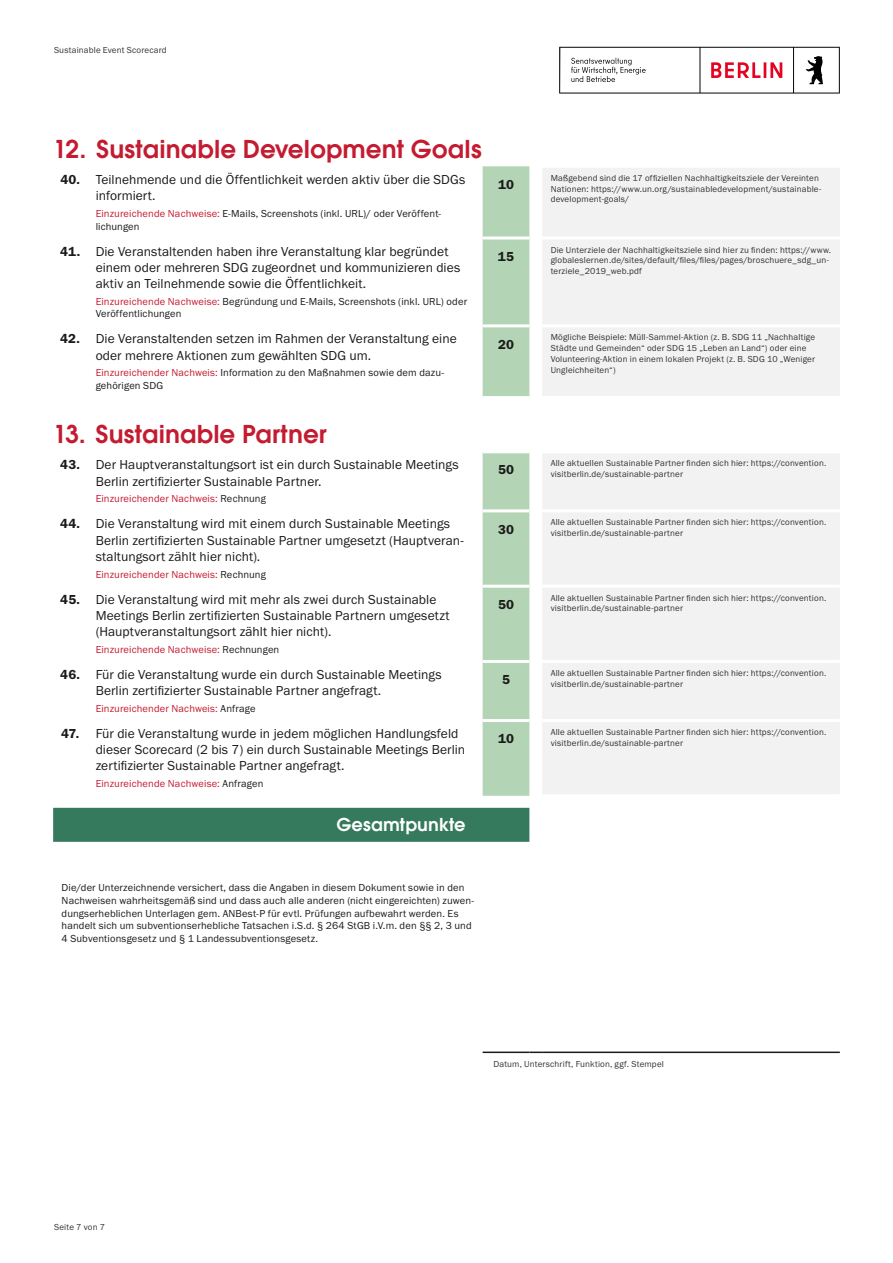
<style>
.page{position:relative;width:893px;height:1263px;background:#fff}
.page>*{position:absolute;margin:0;border:0;box-sizing:border-box;transform-origin:0 0}
.t1{font:600 27px "Avalon";color:#c41b31}
.t2{font:600 19.5px "Avalon";color:#fff}
.t3{font:13.5px/16.2px "Franklin Gothic URW Boo";letter-spacing:.005em;color:#1a1a1a}
.t4{font:13.5px "Franklin Gothic URW Dem";letter-spacing:.01em;color:#1a1a1a}
.t5{font:10.5px/12.6px "Franklin Gothic URW Boo";letter-spacing:.015em;color:#1a1a1a}
.t6{font:10.5px "Franklin Gothic URW Boo";letter-spacing:.01em;color:#c41b31}
.t7{font:9px/10.8px "Franklin Gothic URW Boo";letter-spacing:.02em;color:#333}
.s1{font-family:"Franklin Gothic URW Dem"}
.s2{color:#c41b31}
.s3{color:#1a1a1a}
</style>
<div class="page">
<svg style="left:559px;top:47px;width:281px;height:47px"></svg>
<svg style="left:483px;top:166px;width:46px;height:630px;background:#bad7bc"></svg>
<svg style="left:542px;top:168px;width:298px;height:626px;fill:#f2f2f2"></svg>
<div style="left:53px;top:808px;width:476px;height:34px;background:#357a5d"></div>
<hr style="left:542px;top:236px;width:298px;height:3px;background:#fff">
<hr style="left:542px;top:324px;width:298px;height:3px;background:#fff">
<hr style="left:542px;top:396px;width:298px;height:3px;background:#fff">
<hr style="left:542px;top:450px;width:298px;height:3px;background:#fff">
<hr style="left:542px;top:509px;width:298px;height:3px;background:#fff">
<hr style="left:542px;top:585px;width:298px;height:3px;background:#fff">
<hr style="left:542px;top:660px;width:298px;height:3px;background:#fff">
<hr style="left:542px;top:719px;width:298px;height:3px;background:#fff">
<hr style="left:483px;top:1051px;width:46px;height:2px;background:#1a1a1a">
<svg style="left:529px;top:1051px;width:13px;height:2px"></svg>
<hr style="left:542px;top:1051px;width:298px;height:2px;background:#1a1a1a">
<hr style="left:483px;top:236px;width:46px;height:3px;background:#fff">
<hr style="left:483px;top:324px;width:46px;height:3px;background:#fff">
<hr style="left:483px;top:396px;width:46px;height:3px;background:#fff">
<hr style="left:483px;top:450px;width:46px;height:3px;background:#fff">
<hr style="left:483px;top:509px;width:46px;height:3px;background:#fff">
<hr style="left:483px;top:585px;width:46px;height:3px;background:#fff">
<hr style="left:483px;top:660px;width:46px;height:3px;background:#fff">
<hr style="left:483px;top:719px;width:46px;height:3px;background:#fff">
<p class="t7" style="left:54px;top:44px;width:114px">Sustainable Event Scorecard</p>
<h1 class="t1" style="left:53px;top:133px;width:430px">12. Sustainable Development Goals</h1>
<h3 class="t3" style="left:96px;top:171px;width:371px;text-indent:-35px"><span class="s1">40.</span> Teilnehmende und die Öffentlichkeit werden aktiv über die SDGs informiert.</h3>
<p class="t5" style="left:96px;top:207px;width:347px"><span class="s2">Einzureichende Nachweise:</span> E-Mails, Screenshots (inkl. URL)/ oder Veröffent&shy;lichungen</p>
<h3 class="t3" style="left:96px;top:243px;width:366px;text-indent:-36px"><span class="s1">41.</span> Die Veranstaltenden haben ihre Veranstaltung klar begründet einem oder mehreren SDG zugeordnet und kommunizieren dies aktiv an Teilnehmende sowie die Öffentlichkeit.</h3>
<p class="t5" style="left:96px;top:295px;width:373px"><span class="s2">Einzureichende Nachweise:</span> Begründung und E-Mails, Screenshots (inkl. URL) oder<br>Veröffentlichungen</p>
<h3 class="t3" style="left:96px;top:331px;width:363px;text-indent:-35px"><span class="s1">42.</span> Die Veranstaltenden setzen im Rahmen der Veranstaltung eine oder mehrere Aktionen zum gewählten SDG um.</h3>
<p class="t5" style="left:96px;top:366px;width:350px"><span class="s2">Einzureichender Nachweis:</span> Information zu den Maßnahmen sowie dem dazu&shy;gehörigen SDG</p>
<h1 class="t1" style="left:53px;top:418px;width:275px">13. Sustainable Partner</h1>
<h3 class="t3" style="left:96px;top:456px;width:364px;text-indent:-35px"><span class="s1">43.</span> Der Hauptveranstaltungsort ist ein durch Sustainable Meetings<br>Berlin zertifizierter Sustainable Partner.</h3>
<p class="t6" style="left:96px;top:492px;width:172px">Einzureichender Nachweis: <span class="s3">Rechnung</span></p>
<h3 class="t3" style="left:96px;top:516px;width:370px;text-indent:-35px"><span class="s1">44.</span> Die Veranstaltung wird mit einem durch Sustainable Meetings<br>Berlin zertifizierten Sustainable Partner umgesetzt (Hauptveran&shy;staltungsort zählt hier nicht).</h3>
<p class="t6" style="left:96px;top:568px;width:172px">Einzureichender Nachweis: <span class="s3">Rechnung</span></p>
<h3 class="t3" style="left:96px;top:591px;width:356px;text-indent:-35px"><span class="s1">45.</span> Die Veranstaltung wird mit mehr als zwei durch Sustainable<br>Meetings Berlin zertifizierten Sustainable Partnern umgesetzt (Hauptveranstaltungsort zählt hier nicht).</h3>
<p class="t6" style="left:96px;top:643px;width:185px">Einzureichende Nachweise: <span class="s3">Rechnungen</span></p>
<h3 class="t3" style="left:96px;top:666px;width:347px;text-indent:-35px"><span class="s1">46.</span> Für die Veranstaltung wurde ein durch Sustainable Meetings<br>Berlin zertifizierter Sustainable Partner angefragt.</h3>
<p class="t6" style="left:96px;top:702px;width:161px">Einzureichender Nachweis: <span class="s3">Anfrage</span></p>
<h3 class="t3" style="left:96px;top:725px;width:371px;text-indent:-35px"><span class="s1">47.</span> Für die Veranstaltung wurde in jedem möglichen Handlungsfeld dieser Scorecard (2 bis 7) ein durch Sustainable Meetings Berlin zertifizierter Sustainable Partner angefragt.</h3>
<p class="t6" style="left:96px;top:777px;width:169px">Einzureichende Nachweise: <span class="s3">Anfragen</span></p>
<h2 class="t2" style="left:336px;top:813px;width:131px">Gesamtpunkte</h2>
<h3 class="t4" style="left:498px;top:176px;width:17px">10</h3>
<p class="t7" style="left:551px;top:172px;width:272px">Maßgebend sind die 17 offiziellen Nachhaltigkeitsziele der Vereinten<br>Nationen: https://www.un.org/sustainabledevelopment/sustainable&shy;development-goals/</p>
<h3 class="t4" style="left:498px;top:248px;width:18px">15</h3>
<p class="t7" style="left:551px;top:244px;width:282px">Die Unterziele der Nachhaltigkeitsziele sind hier zu finden: https://www. globaleslernen.de/sites/default/files/files/pages/broschuere_sdg_un&shy;terziele_2019_web.pdf</p>
<h3 class="t4" style="left:498px;top:336px;width:17px">20</h3>
<p class="t7" style="left:551px;top:332px;width:266px">Mögliche Beispiele: Müll-Sammel-Aktion (z. B. SDG 11 „Nachhaltige Städte und Gemeinden“ oder SDG 15 „Leben an Land“) oder eine Volunteering-Aktion in einem lokalen Projekt (z. B. SDG 10 „Weniger Ungleichheiten“)</p>
<h3 class="t4" style="left:498px;top:462px;width:18px">50</h3>
<p class="t7" style="left:551px;top:458px;width:277px">Alle aktuellen Sustainable Partner finden sich hier: https://convention. visitberlin.de/sustainable-partner</p>
<h3 class="t4" style="left:498px;top:521px;width:17px">30</h3>
<p class="t7" style="left:551px;top:517px;width:277px">Alle aktuellen Sustainable Partner finden sich hier: https://convention. visitberlin.de/sustainable-partner</p>
<h3 class="t4" style="left:498px;top:596px;width:18px">50</h3>
<p class="t7" style="left:551px;top:592px;width:277px">Alle aktuellen Sustainable Partner finden sich hier: https://convention. visitberlin.de/sustainable-partner</p>
<h3 class="t4" style="left:502px;top:671px;width:9px">5</h3>
<p class="t7" style="left:551px;top:667px;width:277px">Alle aktuellen Sustainable Partner finden sich hier: https://convention. visitberlin.de/sustainable-partner</p>
<h3 class="t4" style="left:498px;top:730px;width:17px">10</h3>
<p class="t7" style="left:551px;top:726px;width:277px">Alle aktuellen Sustainable Partner finden sich hier: https://convention. visitberlin.de/sustainable-partner</p>
<p class="t5" style="left:62px;top:881px;width:414px">Die/der Unterzeichnende versichert, dass die Angaben in diesem Dokument sowie in den Nachweisen wahrheitsgemäß sind und dass auch alle anderen (nicht eingereichten) zuwen&shy;dungserheblichen Unterlagen gem. ANBest-P für evtl. Prüfungen aufbewahrt werden. Es handelt sich um subventionserhebliche Tatsachen i.S.d. § 264 StGB i.V.m. den §§ 2, 3 und 4 Subventionsgesetz und § 1 Landessubventionsgesetz.</p>
<p class="t7" style="left:493px;top:1058px;width:172px">Datum, Unterschrift, Funktion, ggf. Stempel</p>
<p class="t7" style="left:54px;top:1221px;width:53px">Seite 7 von 7</p>
</div>
